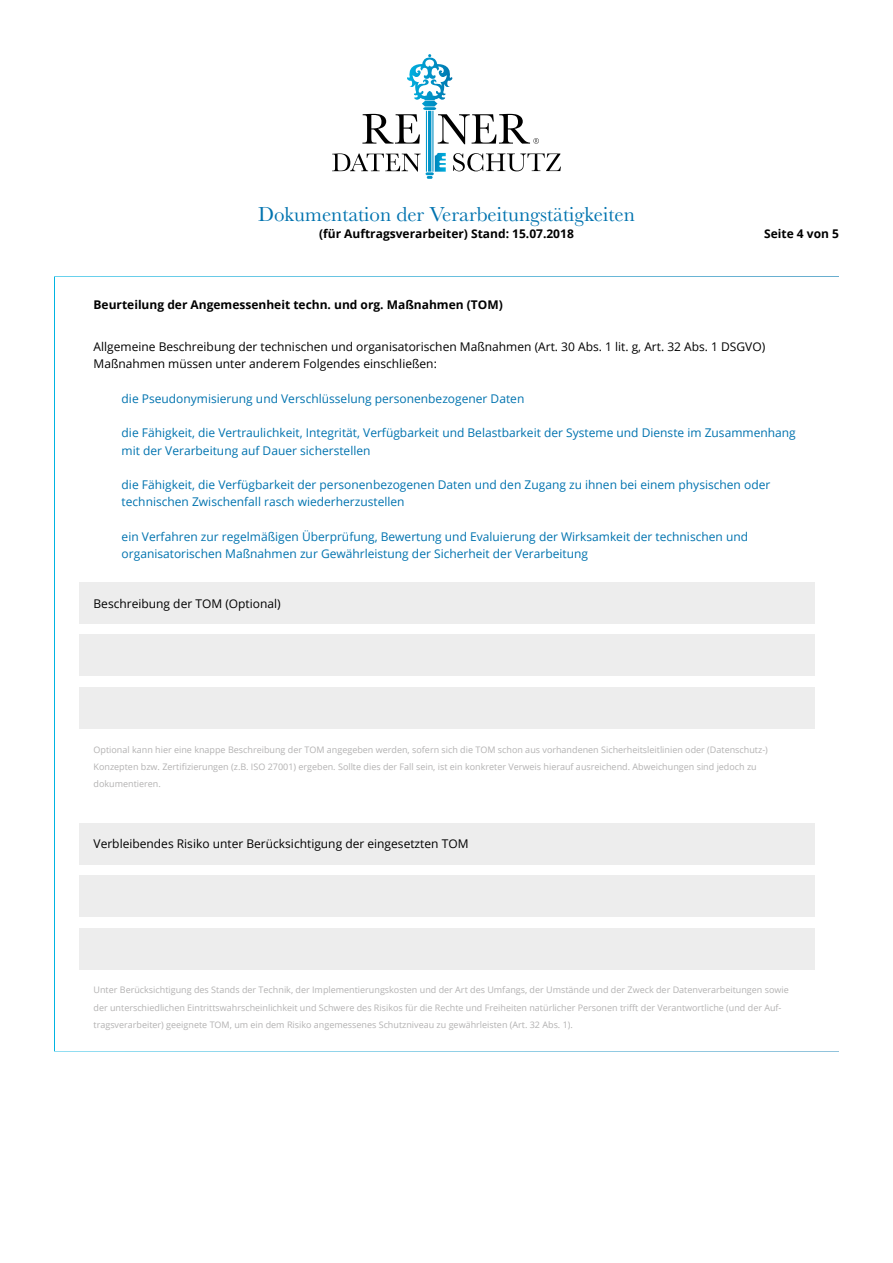
<style>
.page{position:relative;width:893px;height:1263px;background:#fff}
.page>*{position:absolute;margin:0;border:0;box-sizing:border-box;transform-origin:0 0}
.t1{font:21px "Baskerville";color:#0073af}
.t2{font:12px/17.2px "Open Sans";color:#0073af}
.t3{font:12px/17.2px "Open Sans";color:#000}
.t4{font:700 12px "Open Sans";color:#000}
.t5{font:9px/17.2px "Open Sans";color:#b3b2b2}
</style>
<div class="page">
<div style="left:54px;top:276px;width:785px;height:775px;background:#fff;border:2px solid #fff"></div>
<div style="left:79px;top:875px;width:735px;height:41px;background:#ededed"></div>
<div style="left:79px;top:823px;width:735px;height:41px;background:#ededed"></div>
<div style="left:79px;top:928px;width:735px;height:41px;background:#ededed"></div>
<div style="left:79px;top:687px;width:735px;height:41px;background:#ededed"></div>
<div style="left:79px;top:635px;width:735px;height:41px;background:#ededed"></div>
<svg style="left:407px;top:54px;width:46px;height:54px"></svg>
<svg style="left:435px;top:153px;width:11px;height:19px"></svg>
<svg style="left:362px;top:114px;width:58px;height:30px"></svg>
<svg style="left:332px;top:153px;width:89px;height:19px"></svg>
<svg style="left:453px;top:153px;width:108px;height:18px"></svg>
<svg style="left:438px;top:114px;width:101px;height:30px"></svg>
<div style="left:79px;top:583px;width:735px;height:41px;background:#ededed"></div>
<h1 class="t1" style="left:258px;top:201px;width:378px">Dokumentation der Verarbeitungstätigkeiten</h1>
<h2 class="t4" style="left:319px;top:225px;width:256px">(für Auftragsverarbeiter) Stand: 15.07.2018</h2>
<h2 class="t4" style="left:764px;top:225px;width:76px">Seite 4 von 5</h2>
<h2 class="t4" style="left:94px;top:296px;width:411px">Beurteilung der Angemessenheit techn. und org. Maßnahmen (TOM)</h2>
<h2 class="t3" style="left:94px;top:338px;width:673px">Allgemeine Beschreibung der technischen und organisatorischen Maßnahmen (Art. 30 Abs. 1 lit. g, Art. 32 Abs. 1 DSGVO)<br>Maßnahmen müssen unter anderem Folgendes einschließen:</h2>
<h2 class="t2" style="left:122px;top:390px;width:404px">die Pseudonymisierung und Verschlüsselung personenbezogener Daten</h2>
<h2 class="t2" style="left:122px;top:424px;width:676px">die Fähigkeit, die Vertraulichkeit, Integrität, Verfügbarkeit und Belastbarkeit der Systeme und Dienste im Zusammenhang mit der Verarbeitung auf Dauer sicherstellen</h2>
<h2 class="t2" style="left:122px;top:476px;width:650px">die Fähigkeit, die Verfügbarkeit der personenbezogenen Daten und den Zugang zu ihnen bei einem physischen oder technischen Zwischenfall rasch wiederherzustellen</h2>
<h2 class="t2" style="left:122px;top:528px;width:628px">ein Verfahren zur regelmäßigen Überprüfung, Bewertung und Evaluierung der Wirksamkeit der technischen und organisatorischen Maßnahmen zur Gewährleistung der Sicherheit der Verarbeitung</h2>
<h2 class="t3" style="left:94px;top:594px;width:189px">Beschreibung der TOM (Optional)</h2>
<p class="t5" style="left:94px;top:740px;width:676px">Optional kann hier eine knappe Beschreibung der TOM angegeben werden, sofern sich die TOM schon aus vorhandenen Sicherheitsleitlinien oder (Datenschutz-)<br>Konzepten bzw. Zertifizierungen (z.B. ISO 27001) ergeben. Sollte dies der Fall sein, ist ein konkreter Verweis hierauf ausreichend. Abweichungen sind jedoch zu dokumentieren.</p>
<h2 class="t3" style="left:94px;top:834px;width:376px">Verbleibendes Risiko unter Berücksichtigung der eingesetzten TOM</h2>
<p class="t5" style="left:94px;top:981px;width:697px">Unter Berücksichtigung des Stands der Technik, der Implementierungskosten und der Art des Umfangs, der Umstände und der Zweck der Datenverarbeitungen sowie der unterschiedlichen Eintrittswahrscheinlichkeit und Schwere des Risikos für die Rechte und Freiheiten natürlicher Personen trifft der Verantwortliche (und der Auf&shy;tragsverarbeiter) geeignete TOM, um ein dem Risiko angemessenes Schutzniveau zu gewährleisten (Art. 32 Abs. 1).</p>
</div>
